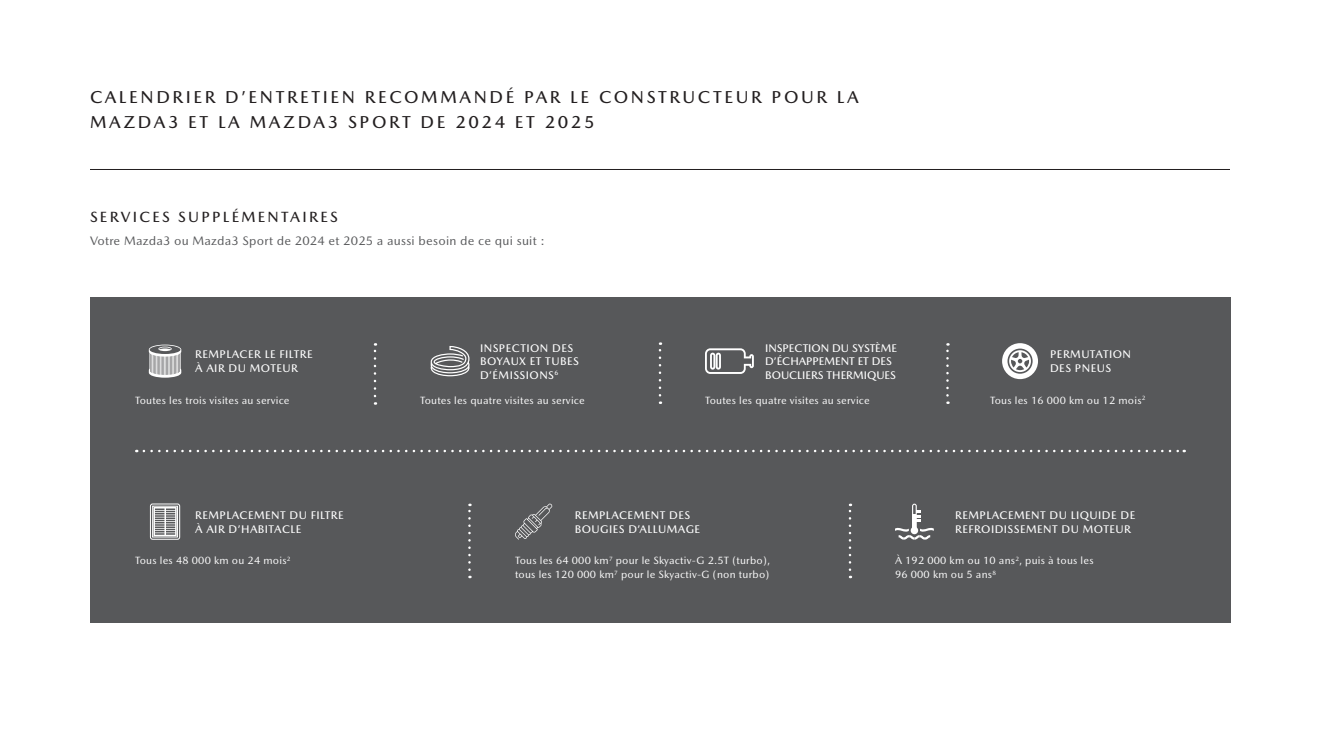
<style>
.page{position:relative;width:1320px;height:743px;background:#fff}
.page>*{position:absolute;margin:0;border:0;box-sizing:border-box;transform-origin:0 0}
.t1{font:500 17.5px/25px "Mazda Type";letter-spacing:.15em;color:#231f20}
.t2{font:500 15px "Mazda Type";letter-spacing:.15em;color:#231f20}
.t3{font:12.5px "Mazda Type";letter-spacing:.02em;color:#57585a}
.t4{font:500 11.25px/13.8px "Mazda Type";letter-spacing:.04em;color:#fff}
.t5{font:500 11.25px/13.8px "Mazda Type";color:#fff}
.t6{font:10.62px/13.8px "Mazda Type";letter-spacing:.02em;color:#fff}
</style>
<div class="page">
<div style="left:90px;top:297px;width:1140px;height:326px;background:#57585a"></div>
<svg style="left:144px;top:449px;width:1041px;height:3px"></svg>
<svg style="left:150px;top:503px;width:30px;height:37px"></svg>
<svg style="left:515px;top:503px;width:38px;height:36px"></svg>
<svg style="left:895px;top:503px;width:39px;height:36px"></svg>
<svg style="left:849px;top:503px;width:2px;height:66px"></svg>
<svg style="left:468px;top:503px;width:3px;height:66px"></svg>
<svg style="left:946px;top:343px;width:3px;height:52px"></svg>
<svg style="left:659px;top:342px;width:2px;height:53px"></svg>
<svg style="left:374px;top:343px;width:2px;height:53px"></svg>
<svg style="left:1002px;top:343px;width:36px;height:36px"></svg>
<svg style="left:149px;top:344px;width:32px;height:33px"></svg>
<svg style="left:430px;top:346px;width:40px;height:31px"></svg>
<svg style="left:705px;top:348px;width:49px;height:26px"></svg>
<hr style="left:90px;top:169px;width:1140px;height:1px;background:#231f20">
<p class="t1" style="left:90px;top:84px;width:770px">CALENDRIER D’ENTRETIEN RECOMMANDÉ PAR LE CONSTRUCTEUR POUR LA<br>MAZDA3 ET LA MAZDA3 SPORT DE 2024 ET 2025</p>
<p class="t2" style="left:90px;top:208px;width:249px">SERVICES SUPPLÉMENTAIRES</p>
<p class="t3" style="left:90px;top:233px;width:456px">Votre Mazda3 ou Mazda3 Sport de 2024 et 2025 a aussi besoin de ce qui suit :</p>
<p class="t4" style="left:195px;top:347px;width:119px">REMPLACER LE FILTRE<br>À AIR DU MOTEUR</p>
<p class="t4" style="left:480px;top:341px;width:100px">INSPECTION DES<br>BOYAUX ET TUBES<br>D’ÉMISSIONS<sup>6</sup></p>
<p class="t5" style="left:765px;top:341px;width:134px">INSPECTION DU SYSTÈME<br>D’ÉCHAPPEMENT ET DES<br>BOUCLIERS THERMIQUES</p>
<p class="t6" style="left:135px;top:393px;width:156px">Toutes les trois visites au service</p>
<p class="t6" style="left:420px;top:393px;width:166px">Toutes les quatre visites au service</p>
<p class="t6" style="left:705px;top:393px;width:166px">Toutes les quatre visites au service</p>
<p class="t4" style="left:1050px;top:347px;width:82px">PERMUTATION<br>DES PNEUS</p>
<p class="t6" style="left:990px;top:393px;width:157px">Tous les 16 000 km ou 12 mois<sup>2</sup></p>
<p class="t4" style="left:195px;top:508px;width:150px">REMPLACEMENT DU FILTRE<br>À AIR D’HABITACLE</p>
<p class="t4" style="left:575px;top:508px;width:127px">REMPLACEMENT DES<br>BOUGIES D’ALLUMAGE</p>
<p class="t4" style="left:955px;top:508px;width:182px">REMPLACEMENT DU LIQUIDE DE<br>REFROIDISSEMENT DU MOTEUR</p>
<p class="t6" style="left:135px;top:554px;width:157px">Tous les 48 000 km ou 24 mois<sup>2</sup></p>
<p class="t6" style="left:515px;top:554px;width:257px">Tous les 64 000 km<sup>7</sup> pour le Skyactiv-G 2.5T (turbo), tous les 120 000 km<sup>7</sup> pour le Skyactiv-G (non turbo)</p>
<p class="t6" style="left:895px;top:554px;width:200px">À 192 000 km ou 10 ans<sup>2</sup>, puis à tous les<br>96 000 km ou 5 ans<sup>8</sup></p>
</div>
